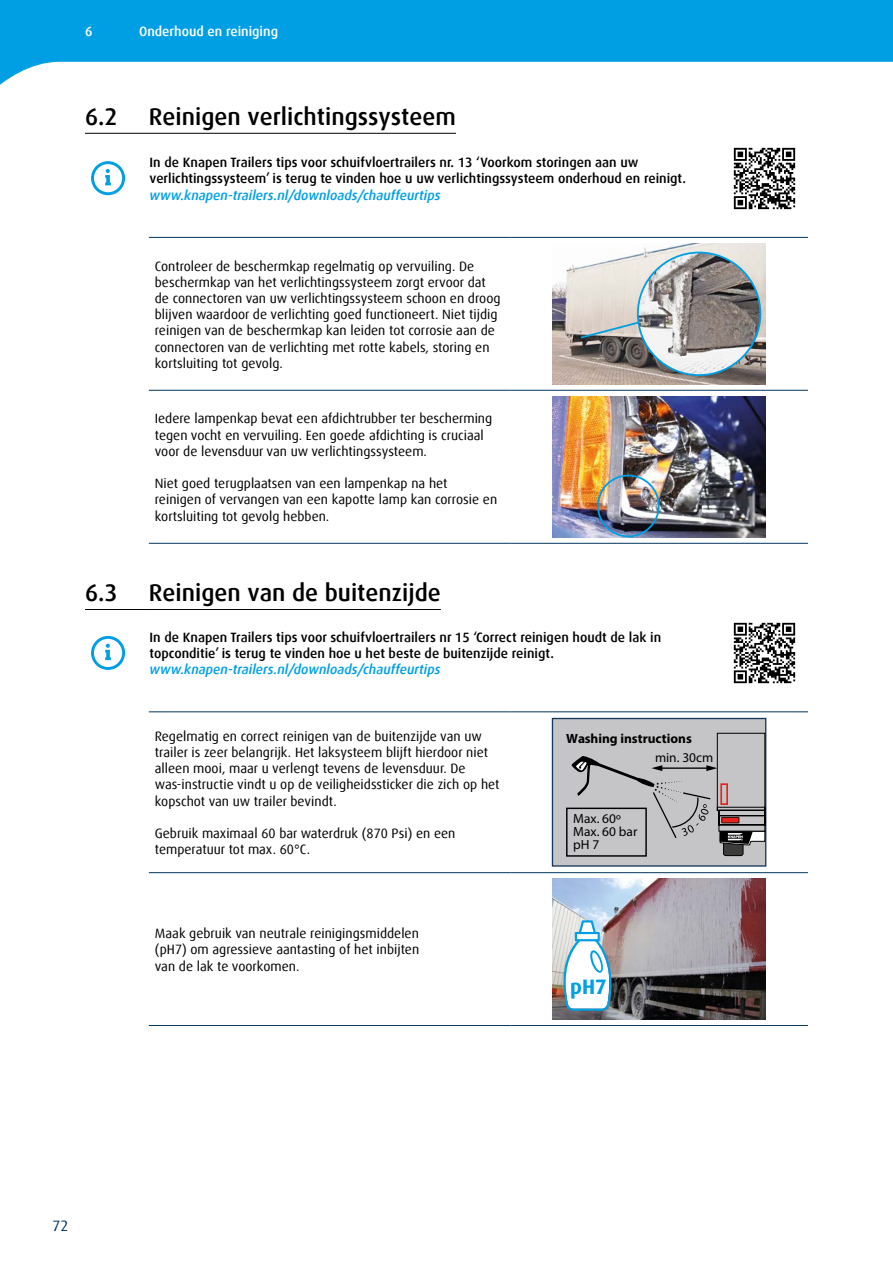
<style>
.page{position:relative;width:893px;height:1263px;background:#fff}
.page>*{position:absolute;margin:0;border:0;box-sizing:border-box;transform-origin:0 0}
.t1{font:500 24px "Dax Offc Pro";color:#000}
.t2{font:700 20.85px "Dax Offc Pro";color:#009fe3}
.t3{font:15px "Dax Offc Pro";color:#00365f}
.t4{font:13.5px/16.2px "Dax Offc Pro";color:#000}
.t5{font:500 13.5px/16.2px "Dax Offc Pro";color:#000}
.t6{font:italic 500 13.5px "Dax Offc Pro";color:#009fe3}
.t7{font:500 13.5px "Dax Offc Pro";color:#fff}
.t8{font:13.35px/13.4px "Myriad Pro";color:#000}
.t9{font:700 13.35px "Myriad Pro";color:#000}
</style>
<div class="page">
<svg style="left:0;top:0;width:893px;height:85px;fill:#009fe3"></svg>
<hr style="left:85px;top:133px;width:371px;height:1px;background:#000">
<hr style="left:85px;top:609px;width:356px;height:1px;background:#000">
<svg style="left:91px;top:161px;width:34px;height:34px"></svg>
<img style="left:733px;top:147px;width:63px;height:63px">
<svg style="left:149px;top:243px;width:659px;height:300px"></svg>
<hr style="left:149px;top:237px;width:361px;height:1px;background:#00365f">
<hr style="left:510px;top:237px;width:298px;height:1px;background:#00365f">
<hr style="left:149px;top:390px;width:361px;height:1px;background:#00365f">
<hr style="left:510px;top:390px;width:298px;height:1px;background:#00365f">
<hr style="left:149px;top:543px;width:361px;height:1px;background:#00365f">
<hr style="left:510px;top:543px;width:298px;height:1px;background:#00365f">
<img style="left:553px;top:243px;width:212px;height:141px">
<svg style="left:579px;top:320px;width:64px;height:20px"></svg>
<img style="left:638px;top:253px;width:122px;height:122px;border-radius:61px">
<div style="left:637px;top:252px;width:124px;height:124px;border:2px solid #009fe3;border-radius:50%"></div>
<img style="left:553px;top:396px;width:212px;height:141px">
<div style="left:597px;top:475px;width:63px;height:62px;border:2px solid #009fe3;border-radius:50%"></div>
<svg style="left:91px;top:636px;width:34px;height:34px"></svg>
<img style="left:733px;top:622px;width:63px;height:62px">
<svg style="left:149px;top:712px;width:659px;height:308px"></svg>
<hr style="left:149px;top:711px;width:361px;height:1px;background:#00365f">
<hr style="left:510px;top:711px;width:298px;height:1px;background:#00365f">
<hr style="left:149px;top:872px;width:361px;height:1px;background:#00365f">
<hr style="left:510px;top:872px;width:298px;height:1px;background:#00365f">
<hr style="left:149px;top:1025px;width:361px;height:1px;background:#00365f">
<hr style="left:510px;top:1025px;width:298px;height:1px;background:#00365f">
<div style="left:552px;top:718px;width:214px;height:149px;background:#c5c5c7;border:1px solid #18385f"></div>
<div style="left:566px;top:808px;width:81px;height:49px;border:1px solid #000"></div>
<div style="left:723px;top:839px;width:20px;height:17px;background:#3c3c3b;border-radius:2px"></div>
<div style="left:723px;top:839px;width:20px;height:17px;border:1px solid #000;border-radius:2px"></div>
<svg style="left:571px;top:732px;width:195px;height:117px"></svg>
<img style="left:553px;top:879px;width:212px;height:140px">
<img style="left:558px;top:920px;width:56px;height:91px">
<p class="t7" style="left:85px;top:22px;width:9px">6</p>
<p class="t7" style="left:139px;top:22px;width:141px">Onderhoud en reiniging</p>
<h1 class="t1" style="left:85px;top:101px;width:34px">6.2</h1>
<h1 class="t1" style="left:149px;top:101px;width:309px">Reinigen verlichtingssysteem</h1>
<p class="t5" style="left:150px;top:155px;width:538px">In de Knapen Trailers tips voor schuifvloertrailers nr. 13 ‘Voorkom storingen aan uw verlichtingssysteem’ is terug te vinden hoe u uw verlichtingssysteem onderhoud en reinigt.</p>
<p class="t6" style="left:150px;top:186px;width:293px">www.knapen-trailers.nl/downloads/chauffeurtips</p>
<p class="t4" style="left:155px;top:258px;width:347px">Controleer de beschermkap regelmatig op vervuiling. De beschermkap van het verlichtingssysteem zorgt ervoor dat de connectoren van uw verlichtingssysteem schoon en droog blijven waardoor de verlichting goed functioneert. Niet tijdig reinigen van de beschermkap kan leiden tot corrosie aan de connectoren van de verlichting met rotte kabels, storing en kortsluiting tot gevolg.</p>
<p class="t4" style="left:155px;top:411px;width:339px">Iedere lampenkap bevat een afdichtrubber ter bescherming tegen vocht en vervuiling. Een goede afdichting is cruciaal voor de levensduur van uw verlichtingssysteem.</p>
<p class="t4" style="left:155px;top:475px;width:344px">Niet goed terugplaatsen van een lampenkap na het reinigen of vervangen van een kapotte lamp kan corrosie en kortsluiting tot gevolg hebben.</p>
<h1 class="t1" style="left:85px;top:578px;width:34px">6.3</h1>
<h1 class="t1" style="left:149px;top:578px;width:294px">Reinigen van de buitenzijde</h1>
<p class="t5" style="left:150px;top:629px;width:513px">In de Knapen Trailers tips voor schuifvloertrailers nr 15 ‘Correct reinigen houdt de lak in topconditie’ is terug te vinden hoe u het beste de buitenzijde reinigt.</p>
<p class="t6" style="left:150px;top:661px;width:293px">www.knapen-trailers.nl/downloads/chauffeurtips</p>
<p class="t4" style="left:155px;top:728px;width:346px">Regelmatig en correct reinigen van de buitenzijde van uw trailer is zeer belangrijk. Het laksysteem blijft hierdoor niet alleen mooi, maar u verlengt tevens de levensduur. De was-instructie vindt u op de veiligheidssticker die zich op het kopschot van uw trailer bevindt.</p>
<p class="t4" style="left:155px;top:825px;width:302px">Gebruik maximaal 60 bar waterdruk (870 Psi) en een temperatuur tot max. 60°C.</p>
<p class="t4" style="left:155px;top:925px;width:266px;text-align:justify">Maak gebruik van neutrale reinigingsmiddelen (pH7) om agressieve aantasting of het inbijten van de lak te voorkomen.</p>
<p class="t9" style="left:566px;top:729px;width:127px">Washing instructions</p>
<p class="t8" style="left:655px;top:750px;width:60px">min. 30cm</p>
<p class="t8" style="left:573px;top:811px;width:66px">Max. 60º<br>Max. 60 bar pH 7</p>
<h2 class="t2" style="left:570px;top:973px;width:38px">pH7</h2>
<p class="t3" style="left:52px;top:1216px;width:17px">72</p>
</div>
